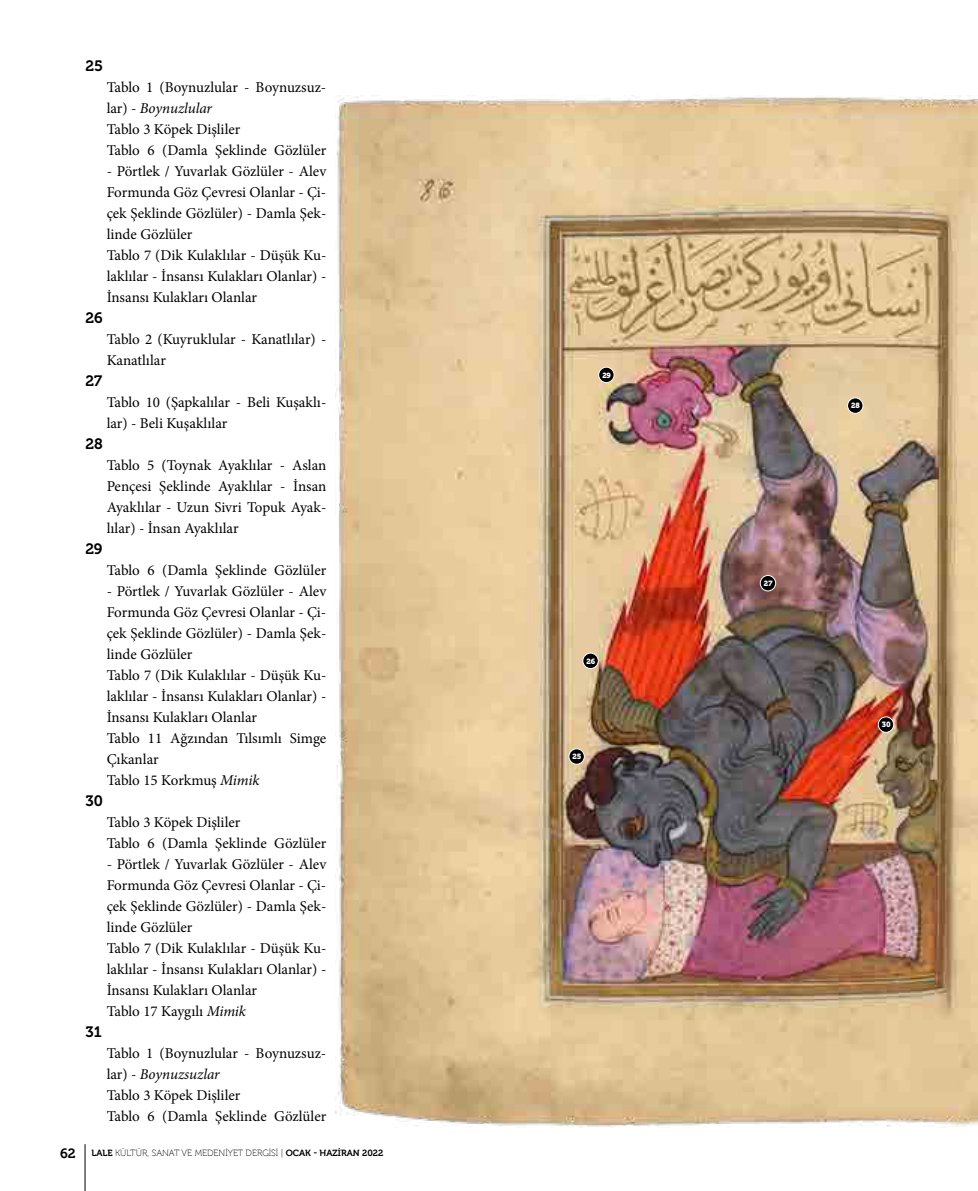
<style>
.page{position:relative;width:978px;height:1191px;background:#fff}
.page>*{position:absolute;margin:0;border:0;box-sizing:border-box;transform-origin:0 0}
.t1{font:15px/21px "Minion Pro";color:#000}
.t2{font:15px "Museo 700";color:#000}
.t3{font:9px "Museo 100 EP";color:#000}
.t4{font:7.5px "Museo 900";color:#fff}
.s1{font-style:italic}
.s2{font-family:"Museo 700 EP";font-size:13.5px}
.s3{font-family:"Museo 700 EP"}
</style>
<div class="page">
<hr style="left:85px;top:1144px;width:1px;height:47px;background:#000">
<img style="left:336px;top:97px;width:642px;height:1031px">
<div style="left:599px;top:367px;width:15px;height:15px;background:#000;border-radius:50%"></div>
<div style="left:598px;top:367px;width:16px;height:16px;border:1px solid #fff;border-radius:50%"></div>
<div style="left:848px;top:398px;width:15px;height:15px;background:#000;border-radius:50%"></div>
<div style="left:847px;top:398px;width:16px;height:15px;border:1px solid #fff;border-radius:50%"></div>
<div style="left:760px;top:575px;width:16px;height:16px;background:#000;border-radius:50%"></div>
<div style="left:760px;top:575px;width:16px;height:16px;border:1px solid #fff;border-radius:50%"></div>
<div style="left:878px;top:717px;width:16px;height:15px;background:#000;border-radius:50%"></div>
<div style="left:878px;top:716px;width:16px;height:16px;border:1px solid #fff;border-radius:50%"></div>
<div style="left:569px;top:749px;width:15px;height:15px;background:#000;border-radius:50%"></div>
<div style="left:569px;top:748px;width:16px;height:16px;border:1px solid #fff;border-radius:50%"></div>
<div style="left:583px;top:653px;width:15px;height:15px;background:#000;border-radius:50%"></div>
<div style="left:583px;top:653px;width:15px;height:15px;border:1px solid #fff;border-radius:50%"></div>
<p class="t2" style="left:85px;top:57px;width:19px">25</p>
<p class="t1" style="left:107px;top:77px;width:221px">Tablo 1 (Boynuzlular - Boynuzsuz&shy;lar) - <span class="s1">Boynuzlular<br></span>Tablo 3 Köpek Dişliler<br>Tablo 6 (Damla Şeklinde Gözlüler</p>
<p class="t1" style="left:107px;top:161px;width:221px">- Pörtlek / Yuvarlak Gözlüler - Alev<br>Formunda Göz Çevresi Olanlar - Çi&shy;çek Şeklinde Gözlüler) - Damla Şek&shy;linde Gözlüler<br>Tablo 7 (Dik Kulaklılar - Düşük Ku&shy;laklılar - İnsansı Kulakları Olanlar) -<br>İnsansı Kulakları Olanlar</p>
<p class="t2" style="left:85px;top:309px;width:19px">26</p>
<p class="t1" style="left:107px;top:329px;width:221px">Tablo 2 (Kuyruklular - Kanatlılar) -<br>Kanatlılar</p>
<p class="t2" style="left:85px;top:372px;width:18px">27</p>
<p class="t1" style="left:107px;top:392px;width:221px">Tablo 10 (Şapkalılar - Beli Kuşaklı&shy;lar) - Beli Kuşaklılar</p>
<p class="t2" style="left:85px;top:435px;width:19px">28</p>
<p class="t1" style="left:107px;top:455px;width:221px;text-align:justify">Tablo 5 (Toynak Ayaklılar - Aslan Pençesi Şeklinde Ayaklılar - İnsan Ayaklılar - Uzun Sivri Topuk Ayak&shy;lılar) - İnsan Ayaklılar</p>
<p class="t2" style="left:85px;top:540px;width:19px">29</p>
<p class="t1" style="left:107px;top:560px;width:221px">Tablo 6 (Damla Şeklinde Gözlüler</p>
<p class="t1" style="left:107px;top:581px;width:221px">- Pörtlek / Yuvarlak Gözlüler - Alev<br>Formunda Göz Çevresi Olanlar - Çi&shy;çek Şeklinde Gözlüler) - Damla Şek&shy;linde Gözlüler<br>Tablo 7 (Dik Kulaklılar - Düşük Ku&shy;laklılar - İnsansı Kulakları Olanlar) -<br>İnsansı Kulakları Olanlar<br>Tablo 11 Ağzından Tılsımlı Simge<br>Çıkanlar<br>Tablo 15 Korkmuş <span class="s1">Mimik</span></p>
<p class="t2" style="left:85px;top:792px;width:19px">30</p>
<p class="t1" style="left:107px;top:812px;width:221px">Tablo 3 Köpek Dişliler<br>Tablo 6 (Damla Şeklinde Gözlüler</p>
<p class="t1" style="left:107px;top:854px;width:221px">- Pörtlek / Yuvarlak Gözlüler - Alev<br>Formunda Göz Çevresi Olanlar - Çi&shy;çek Şeklinde Gözlüler) - Damla Şek&shy;linde Gözlüler<br>Tablo 7 (Dik Kulaklılar - Düşük Ku&shy;laklılar - İnsansı Kulakları Olanlar) -<br>İnsansı Kulakları Olanlar<br>Tablo 17 Kaygılı <span class="s1">Mimik</span></p>
<p class="t2" style="left:85px;top:1023px;width:18px">31</p>
<p class="t1" style="left:107px;top:1043px;width:221px">Tablo 1 (Boynuzlular - Boynuzsuz&shy;lar) - <span class="s1">Boynuzsuzlar<br></span>Tablo 3 Köpek Dişliler<br>Tablo 6 (Damla Şeklinde Gözlüler</p>
<p class="t3" style="left:60px;top:1148px;width:325px"><span class="s2">62</span> <span class="s3">LALE</span> KÜLTÜR, SANAT VE MEDENİYET DERGİSİ | <span class="s3">OCAK - HAZİRAN 2022</span></p>
<p class="t4" style="left:602px;top:371px;width:10px">29</p>
<p class="t4" style="left:586px;top:657px;width:10px">26</p>
<p class="t4" style="left:572px;top:752px;width:11px">25</p>
<p class="t4" style="left:764px;top:579px;width:10px">27</p>
<p class="t4" style="left:851px;top:401px;width:10px">28</p>
<p class="t4" style="left:882px;top:720px;width:10px">30</p>
</div>
